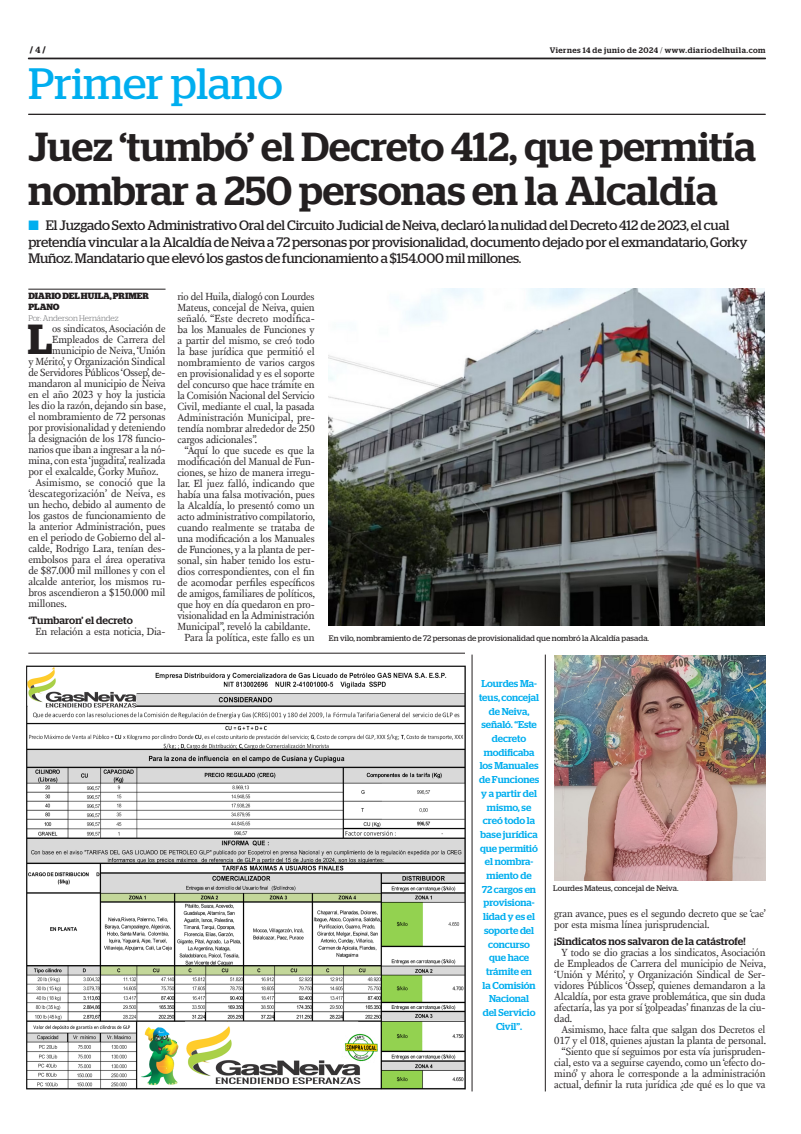
<style>
.page{position:relative;width:801px;height:1134px;background:#fff}
.page>*{position:absolute;margin:0;border:0;box-sizing:border-box;transform-origin:0 0}
.t1{font:43.9px "Stag";color:#00aeef}
.TEXTO_UNO{font:600 42px "Stag";color:#231f20}
.TITULO{font:500 40.5px/44.3px "Stag";color:#231f20}
.SUMARIO{font:13.7px/16.5px "Stag";letter-spacing:-.01em;color:#231f20}
.TEXTO{font:10.6px/11px "New Fournier BP";letter-spacing:-.01em;color:#231f20;text-align:justify}
.TEXTO_UNO-2{font:10.6px "New Fournier BP";letter-spacing:-.015em;color:#231f20}
.INTERTITULO{font:500 10.5px "Stag";letter-spacing:.005em;color:#231f20}
.DESTACADO_AZUL{font:500 10px/13.7px "Stag";color:#00aeef;text-align:center}
.CREDITO_1{font:700 9px/11px "Stag";color:#231f20}
.PIE_DE_FOTO{font:8px "Stag";letter-spacing:.005em;color:#231f20}
.t2{font:500 8px "Stag";letter-spacing:.06em;color:#231f20}
.CREDITO_2{font:300 8px "Stag";letter-spacing:-.005em;color:#6c6d70}
.s1{font-weight:500}
.s2{font-weight:300}
.s3{color:#00aeef}
</style>
<div class="page">
<img style="left:26px;top:665px;width:439px;height:424px">
<svg style="left:28px;top:58px;width:737px;height:1px"></svg>
<hr style="left:28px;top:114px;width:737px;height:1px;background:#231f20">
<img style="left:329px;top:289px;width:435px;height:336px">
<hr style="left:28px;top:289px;width:137px;height:1px;background:#231f20">
<img style="left:554px;top:655px;width:211px;height:225px">
<hr style="left:472px;top:655px;width:1px;height:436px;background:#231f20">
<hr style="left:545px;top:655px;width:1px;height:436px;background:#231f20">
<hr style="left:28px;top:653px;width:437px;height:1px;background:#231f20">
<p class="CREDITO_1" style="left:30px;top:45px;width:17px">/ <span class="s1">4</span> /</p>
<p class="t2" style="left:550px;top:45px;width:217px">Viernes 14 de junio de 2024 <span class="s2">/</span> www.diariodelhuila.com</p>
<p class="t1" style="left:28px;top:58px;width:256px">Primer plano</p>
<p class="TITULO" style="left:28px;top:124px;width:729px">Juez ‘tumbó’ el Decreto 412, que permitía nombrar a 250 personas en la Alcaldía</p>
<p class="SUMARIO" style="left:28px;top:217px;width:720px"><span class="s3">■</span> El Juzgado Sexto Administrativo Oral del Circuito Judicial de Neiva, declaró la nulidad del Decreto 412 de 2023, el cual pretendía vincular a la Alcaldía de Neiva a 72 personas por provisionalidad, documento dejado por el exmandatario, Gorky<br>Muñoz. Mandatario que elevó los gastos de funcionamiento a $154.000 mil millones.</p>
<p class="CREDITO_1" style="left:28px;top:291px;width:122px">DIARIO DEL HUILA, PRIMER<br>PLANO</p>
<p class="CREDITO_2" style="left:28px;top:314px;width:92px">Por: Anderson Hernández</p>
<p class="TEXTO_UNO" style="left:28px;top:315px;width:26px">L</p>
<p class="TEXTO_UNO-2" style="left:52px;top:322px;width:115px">os sindicatos, Asociación de</p>
<p class="TEXTO" style="left:177px;top:291px;width:139px">rio del Huila, dialogó con Lourdes Mateus, concejal de Neiva, quien señaló. “Este decreto modifica&shy;ba los Manuales de Funciones y a partir del mismo, se creó todo la base jurídica que permitió el nombramiento de varios cargos en provisionalidad y es el soporte del concurso que hace trámite en la Comisión Nacional del Servicio Civil, mediante el cual, la pasada Administración Municipal, pre&shy;tendía nombrar alrededor de 250 cargos adicionales”.</p>
<p class="TEXTO" style="left:177px;top:445px;width:139px;text-indent:7px">“Aquí lo que sucede es que la modificación del Manual de Fun&shy;ciones, se hizo de manera irregu&shy;lar. El juez falló, indicando que había una falsa motivación, pues la Alcaldía, lo presentó como un acto administrativo compilatorio, cuando realmente se trataba de una modificación a los Manuales de Funciones, y a la planta de per&shy;sonal, sin haber tenido los estu&shy;dios correspondientes, con el fin de acomodar perfiles específicos de amigos, familiares de políticos, que hoy en día quedaron en pro&shy;visionalidad en la Administración Municipal”, reveló la cabildante.</p>
<p class="TEXTO" style="left:185px;top:632px;width:132px">Para la política, este fallo es un</p>
<p class="TEXTO_UNO-2" style="left:52px;top:333px;width:115px">Empleados de Carrera del</p>
<p class="TEXTO_UNO-2" style="left:52px;top:344px;width:115px">municipio de Neiva, ‘Unión</p>
<p class="TEXTO_UNO-2" style="left:28px;top:355px;width:139px">y Mérito’, y Organización Sindical</p>
<p class="TEXTO_UNO-2" style="left:28px;top:366px;width:139px">de Servidores Públicos ‘Ossep’, de-</p>
<p class="TEXTO_UNO-2" style="left:28px;top:377px;width:139px">mandaron al municipio de Neiva</p>
<p class="TEXTO_UNO-2" style="left:28px;top:388px;width:139px">en el año 2023 y hoy la justicia</p>
<p class="TEXTO_UNO-2" style="left:28px;top:399px;width:139px">les dio la razón, dejando sin base,</p>
<p class="TEXTO_UNO-2" style="left:28px;top:410px;width:139px">el nombramiento de 72 personas</p>
<p class="TEXTO_UNO-2" style="left:28px;top:421px;width:139px">por provisionalidad y deteniendo</p>
<p class="TEXTO_UNO-2" style="left:28px;top:432px;width:139px">la designación de los 178 funcio-</p>
<p class="TEXTO_UNO-2" style="left:28px;top:443px;width:139px">narios que iban a ingresar a la nó-</p>
<p class="TEXTO_UNO-2" style="left:28px;top:454px;width:139px">mina, con esta ‘jugadita’, realizada</p>
<p class="TEXTO_UNO-2" style="left:28px;top:465px;width:132px">por el exalcalde, Gorky Muñoz.</p>
<p class="TEXTO" style="left:28px;top:477px;width:139px;text-indent:7px">Asimismo, se conoció que la ‘descategorización’ de Neiva, es un hecho, debido al aumento de los gastos de funcionamiento de la anterior Administración, pues en el periodo de Gobierno del al&shy;calde, Rodrigo Lara, tenían des&shy;embolsos para el área operativa de $87.000 mil millones y con el alcalde anterior, los mismos ru&shy;bros ascendieron a $150.000 mil millones.</p>
<p class="INTERTITULO" style="left:28px;top:614px;width:106px">‘Tumbaron’ el decreto</p>
<p class="TEXTO" style="left:35px;top:626px;width:132px">En relación a esta noticia, Dia-</p>
<p class="PIE_DE_FOTO" style="left:329px;top:633px;width:322px">En vilo, nombramiento de 72 personas de provisionalidad que nombró la Alcaldía pasada.</p>
<p class="DESTACADO_AZUL" style="left:479px;top:677px;width:62px">Lourdes Ma&shy;teus, concejal de Neiva, señaló. “Este decreto modificaba los Manuales de Funciones y a partir del mismo, se creó todo la base jurídica que permitió el nombra&shy;miento de<br>72 cargos en provisiona&shy;lidad y es el soporte del concurso que hace trámite en<br>la Comisión<br>Nacional<br>del Servicio<br>Civil”.</p>
<p class="PIE_DE_FOTO" style="left:553px;top:883px;width:127px">Lourdes Mateus, concejal de Neiva.</p>
<p class="TEXTO" style="left:554px;top:908px;width:213px">gran avance, pues es el segundo decreto que se ‘cae’ por esta misma línea jurisprudencial.</p>
<p class="INTERTITULO" style="left:554px;top:935px;width:193px">¡Sindicatos nos salvaron de la catástrofe!</p>
<p class="TEXTO" style="left:554px;top:947px;width:213px;text-indent:7px">Y todo se dio gracias a los sindicatos, Asociación de Empleados de Carrera del municipio de Neiva, ‘Unión y Mérito’, y Organización Sindical de Ser&shy;vidores Públicos ‘Ossep’, quienes demandaron a la Alcaldía, por esta grave problemática, que sin duda afectaría, las ya por sí ‘golpeadas’ finanzas de la ciu&shy;dad.</p>
<p class="TEXTO" style="left:554px;top:1024px;width:213px;text-align:right">Asimismo, hace falta que salgan dos Decretos el<br>017 y el 018, quienes ajustan la planta de personal.</p>
<p class="TEXTO" style="left:554px;top:1046px;width:213px;text-indent:7px">“Siento que sí seguimos por esta vía jurispruden&shy;cial, esto va a seguirse cayendo, como un ‘efecto do&shy;minó’ y ahora le corresponde a la administración actual, definir la ruta jurídica ¿de qué es lo que va</p>
</div>
